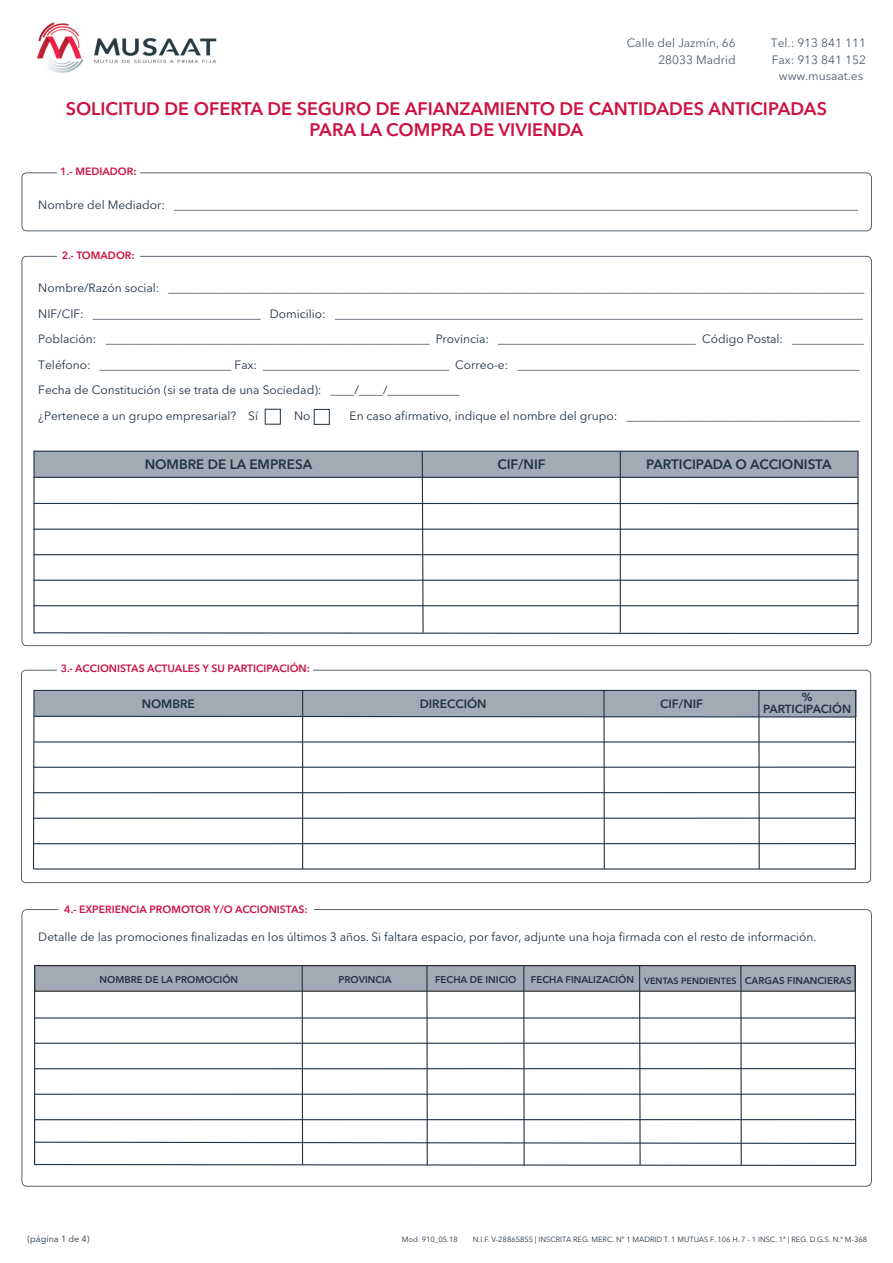
<style>
.page{position:relative;width:893px;height:1263px;background:#fff}
.page>*{position:absolute;margin:0;border:0;box-sizing:border-box;transform-origin:0 0}
.t1{font:600 18px/21px "Avenir Next LT Pro";color:#cd1141;text-align:center}
.t2{font:600 13.5px "Avenir Next LT Pro";color:#213242}
.t3{font:12px/25.5px "Avenir Next LT Pro";color:#213242}
.t4{font:12px/16.5px "Avenir Next LT Pro";color:#525f6e;text-align:right}
.t5{font:600 12px "Avenir Next LT Pro";color:#213242}
.t6{font:600 11.7px/12px "Avenir Next LT Pro";color:#213242;text-align:center}
.t7{font:600 10.5px "Avenir Next LT Pro";color:#cd1141}
.t8{font:600 9.75px "Avenir Next LT Pro";color:#213242}
.t9{font:9px "Avenir Next LT Pro";color:#213242}
.t10{font:7.5px "Avenir Next LT Pro";color:#213242}
.s1{font-size:9px}
</style>
<div class="page">
<div style="left:22px;top:256px;width:850px;height:390px;border:2px solid #213242;border-radius:5px"></div>
<div style="left:314px;top:409px;width:16px;height:15px;border:1px solid #213242"></div>
<div style="left:265px;top:409px;width:16px;height:15px;border:1px solid #213242"></div>
<div style="left:22px;top:172px;width:850px;height:59px;border:2px solid #213242;border-radius:5px"></div>
<div style="left:57px;top:166px;width:83px;height:20px;background:#fff"></div>
<img style="left:37px;top:22px;width:180px;height:51px">
<div style="left:57px;top:249px;width:83px;height:21px;background:#fff"></div>
<div style="left:21px;top:670px;width:850px;height:213px;border:2px solid #213242;border-radius:5px"></div>
<div style="left:57px;top:662px;width:256px;height:21px;background:#fff"></div>
<div style="left:22px;top:909px;width:850px;height:277px;border:2px solid #213242;border-radius:5px"></div>
<div style="left:58px;top:903px;width:256px;height:21px;background:#fff"></div>
<svg style="left:33px;top:450px;width:826px;height:185px"></svg>
<hr style="left:33px;top:451px;width:2px;height:183px;background:#213242">
<hr style="left:857px;top:451px;width:2px;height:183px;background:#213242">
<hr style="left:33px;top:451px;width:826px;height:1px;background:#213242">
<hr style="left:33px;top:477px;width:824px;height:1px;background:#213242">
<hr style="left:33px;top:503px;width:826px;height:1px;background:#213242">
<hr style="left:33px;top:529px;width:826px;height:1px;background:#213242">
<hr style="left:33px;top:554px;width:826px;height:1px;background:#213242">
<hr style="left:33px;top:580px;width:826px;height:1px;background:#213242">
<hr style="left:33px;top:605px;width:826px;height:1px;background:#213242">
<svg style="left:32px;top:689px;width:825px;height:181px"></svg>
<hr style="left:34px;top:690px;width:822px;height:1px;background:#213242">
<hr style="left:34px;top:741px;width:821px;height:1px;background:#213242">
<hr style="left:34px;top:767px;width:821px;height:1px;background:#213242">
<hr style="left:34px;top:792px;width:821px;height:1px;background:#213242">
<hr style="left:34px;top:817px;width:821px;height:2px;background:#213242">
<hr style="left:34px;top:843px;width:821px;height:1px;background:#213242">
<svg style="left:34px;top:965px;width:823px;height:201px"></svg>
<p class="t4" style="left:627px;top:36px;width:110px">Calle del Jazmín, 66<br>28033 Madrid</p>
<p class="t4" style="left:771px;top:36px;width:97px;text-align:center">Tel.: 913 841 111<br>Fax: 913 841 152 www.musaat.es</p>
<h1 class="t1" style="left:66px;top:98px;width:763px">SOLICITUD DE OFERTA DE SEGURO DE AFIANZAMIENTO DE CANTIDADES ANTICIPADAS<br>PARA LA COMPRA DE VIVIENDA</h1>
<p class="t7" style="left:60px;top:165px;width:78px">1.- MEDIADOR:</p>
<p class="t3" style="left:38px;top:193px;width:821px">Nombre del Mediador: __________________________________________________________________________________________________________________</p>
<p class="t7" style="left:62px;top:249px;width:74px">2.- TOMADOR:</p>
<p class="t3" style="left:38px;top:277px;width:828px">Nombre/Razón social: ____________________________________________________________________________________________________________________ NIF/CIF: ____________________________ Domicilio: ________________________________________________________________________________________ Población: ______________________________________________________ Provincia: _________________________________ Código Postal: ____________ Teléfono: ______________________ Fax: _______________________________ Correo-e: _________________________________________________________ Fecha de Constitución (si se trata de una Sociedad): ____/____/____________<br>¿Pertenece a un grupo empresarial? Sí</p>
<p class="t3" style="left:294px;top:404px;width:18px">No</p>
<p class="t3" style="left:350px;top:404px;width:512px">En caso afirmativo, indique el nombre del grupo: _______________________________________</p>
<p class="t2" style="left:145px;top:456px;width:169px">NOMBRE DE LA EMPRESA</p>
<p class="t2" style="left:497px;top:456px;width:50px">CIF/NIF</p>
<p class="t2" style="left:646px;top:456px;width:187px">PARTICIPADA O ACCIONISTA</p>
<p class="t7" style="left:61px;top:662px;width:251px">3.- ACCIONISTAS ACTUALES Y SU PARTICIPACIÓN:</p>
<p class="t5" style="left:142px;top:697px;width:55px">NOMBRE</p>
<p class="t5" style="left:420px;top:696px;width:68px">DIRECCIÓN</p>
<p class="t5" style="left:660px;top:696px;width:44px">CIF/NIF</p>
<p class="t6" style="left:763px;top:690px;width:90px">%<br>PARTICIPACIÓN</p>
<p class="t7" style="left:64px;top:903px;width:245px">4.- EXPERIENCIA PROMOTOR Y/O ACCIONISTAS:</p>
<p class="t3" style="left:38px;top:925px;width:780px">Detalle de las promociones finalizadas en los últimos 3 años. Si faltara espacio, por favor, adjunte una hoja firmada con el resto de información.</p>
<p class="t8" style="left:100px;top:974px;width:140px">NOMBRE DE LA PROMOCIÓN</p>
<p class="t8" style="left:338px;top:974px;width:55px">PROVINCIA</p>
<p class="t8" style="left:435px;top:974px;width:83px">FECHA DE INICIO</p>
<p class="t8" style="left:531px;top:974px;width:322px">FECHA FINALIZACIÓN <span class="s1">VENTAS PENDIENTES</span> CARGAS FINANCIERAS</p>
<p class="t9" style="left:28px;top:1235px;width:63px">(página 1 de 4)</p>
<p class="t10" style="left:402px;top:1237px;width:57px">Mod. 910_05.18</p>
<p class="t10" style="left:473px;top:1237px;width:396px">N.I.F. V-28865855 | INSCRITA REG. MERC. Nº 1 MADRID T. 1 MUTUAS F. 106 H. 7 - 1 INSC. 1ª | REG. D.G.S. N.º M-368</p>
</div>
